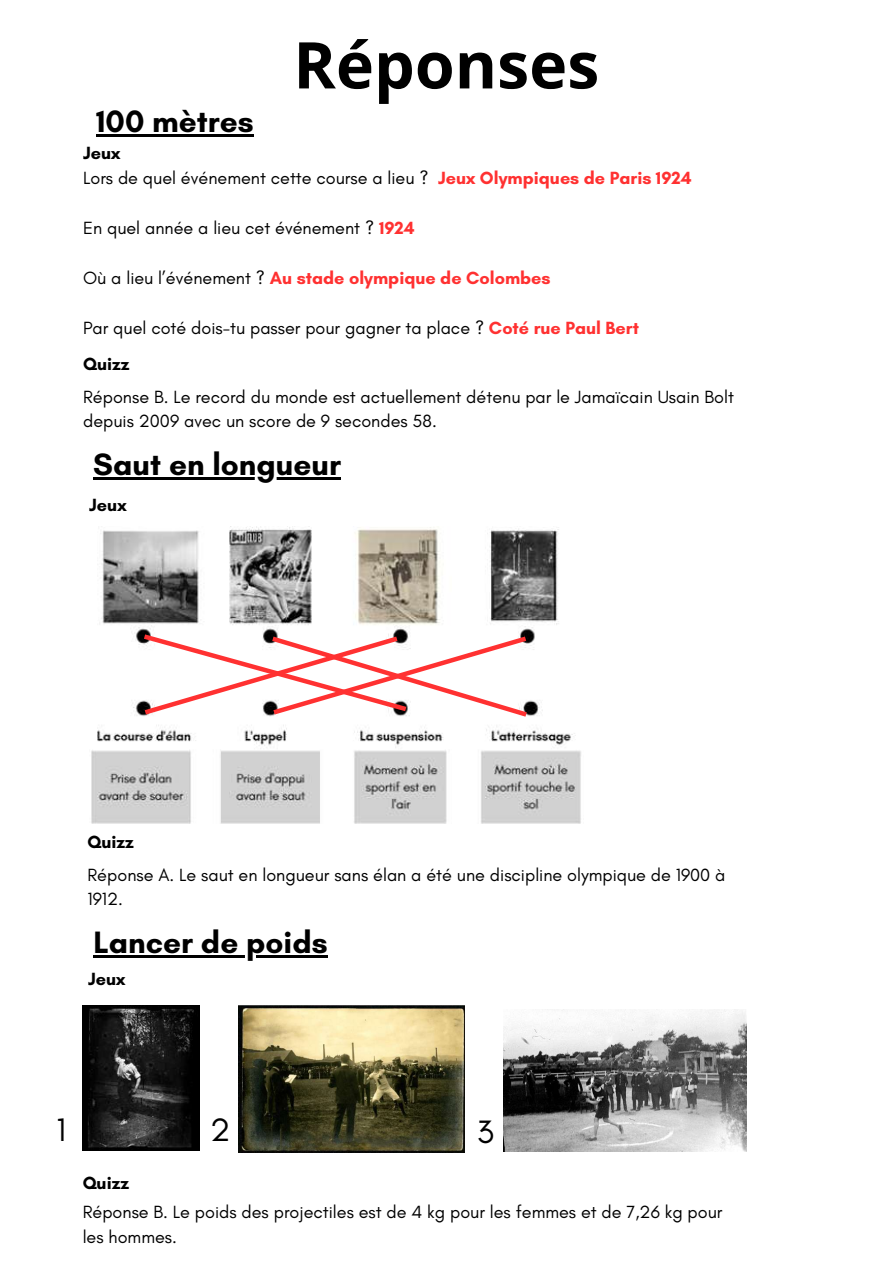
<style>
.page{position:relative;width:893px;height:1264px;background:#fff}
.page>*{position:absolute;margin:0;border:0;box-sizing:border-box;transform-origin:0 0}
.t1{font:700 64.5px "Open Sans";color:#000}
.t2{font:33px "Glacial Indifference";color:#000}
.t3{font:700 31.5px "Glacial Indifference";color:#000}
.t4{font:18px/24.8px "Glacial Indifference";color:#000}
.t5{font:700 18px "Glacial Indifference";color:#ff3131}
.t6{font:700 18px "Glacial Indifference";color:#000}
.s1{font-weight:700;color:#ff3131}
.s2{font-weight:400;color:#000}
.s3{font-weight:700}
</style>
<div class="page">
<img style="left:91px;top:527px;width:490px;height:297px">
<hr style="left:96px;top:134px;width:158px;height:2px;background:#000">
<hr style="left:93px;top:477px;width:248px;height:2px;background:#000">
<hr style="left:93px;top:955px;width:235px;height:2px;background:#000">
<svg style="left:139px;top:631px;width:392px;height:89px"></svg>
<img style="left:83px;top:1005px;width:117px;height:145px">
<img style="left:238px;top:1005px;width:226px;height:147px">
<img style="left:503px;top:1009px;width:243px;height:142px">
<h3 class="t3" style="left:96px;top:102px;width:159px">100 mètres</h3>
<p class="t6" style="left:83px;top:142px;width:39px">Jeux</p>
<h1 class="t1" style="left:293px;top:20px;width:307px">Réponses</h1>
<p class="t4" style="left:83px;top:165px;width:610px">Lors de quel événement cette course a lieu ? <span class="s1">Jeux Olympiques de Paris 1924</span></p>
<p class="t4" style="left:83px;top:215px;width:333px">En quel année a lieu cet événement ? <span class="s1">1924</span></p>
<p class="t5" style="left:83px;top:267px;width:469px"><span class="s2">Où a lieu l’événement ?</span> Au stade olympique de Colombes</p>
<p class="t4" style="left:83px;top:310px;width:557px;line-height:36.2px">Par quel coté dois-tu passer pour gagner ta place ? <span class="s1">Coté rue Paul Bert<br></span><span class="s3">Quizz</span></p>
<p class="t4" style="left:83px;top:384px;width:652px">Réponse B. Le record du monde est actuellement détenu par le Jamaïcain Usain Bolt depuis 2009 avec un score de 9 secondes 58.</p>
<h3 class="t3" style="left:93px;top:445px;width:249px">Saut en longueur</h3>
<p class="t6" style="left:89px;top:493px;width:39px">Jeux</p>
<p class="t6" style="left:87px;top:831px;width:48px">Quizz</p>
<p class="t4" style="left:87px;top:861px;width:639px">Réponse A. Le saut en longueur sans élan a été une discipline olympique de 1900 à<br>1912.</p>
<h3 class="t3" style="left:93px;top:923px;width:236px">Lancer de poids</h3>
<p class="t6" style="left:88px;top:967px;width:39px">Jeux</p>
<h2 class="t2" style="left:57px;top:1109px;width:11px">1</h2>
<h2 class="t2" style="left:210px;top:1109px;width:22px">2</h2>
<h2 class="t2" style="left:476px;top:1111px;width:19px">3</h2>
<p class="t6" style="left:83px;top:1172px;width:48px">Quizz</p>
<p class="t4" style="left:83px;top:1199px;width:641px">Réponse B. Le poids des projectiles est de 4 kg pour les femmes et de 7,26 kg pour les hommes.</p>
</div>
